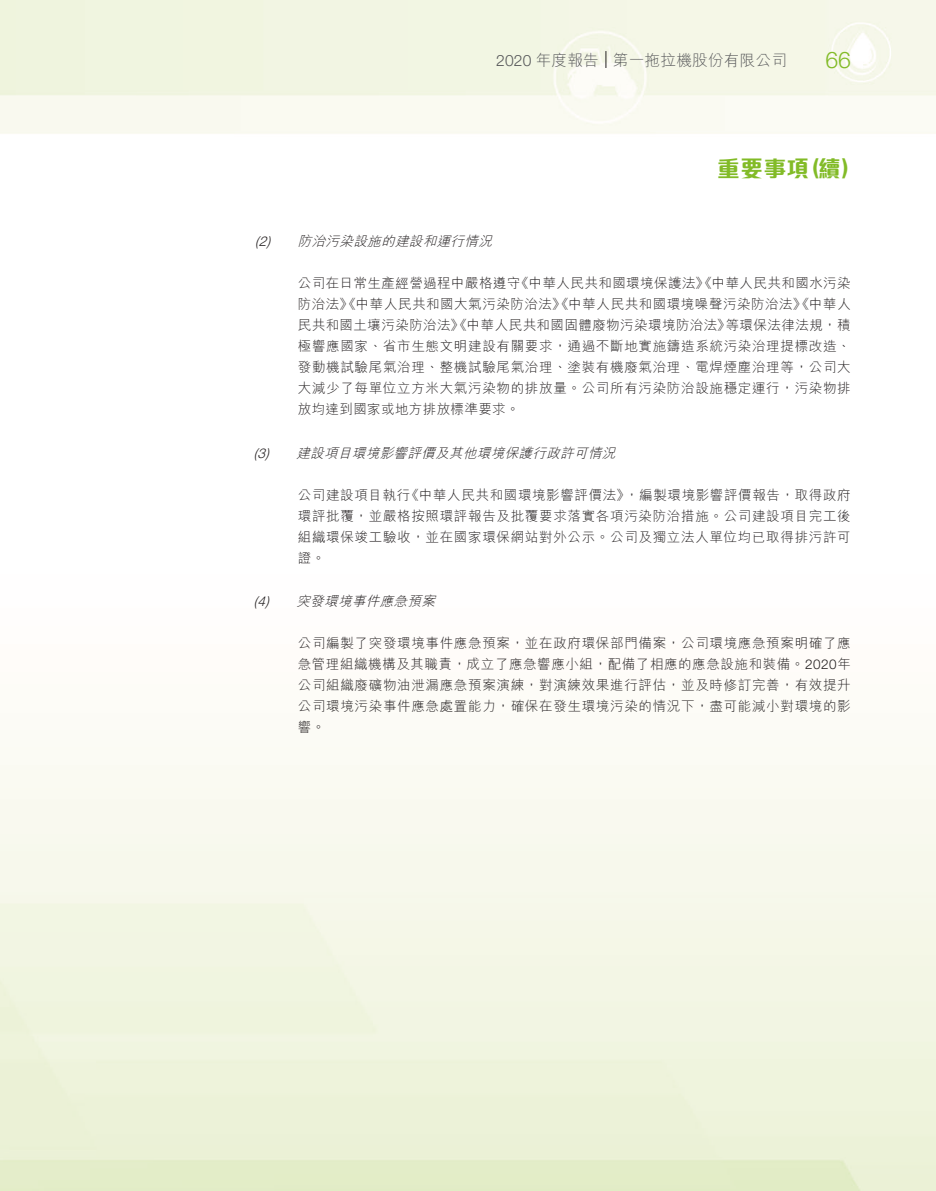
<style>
.page{position:relative;width:936px;height:1191px;background:#fff}
.page>*{position:absolute;margin:0;border:0;box-sizing:border-box;transform-origin:0 0}
.t1{font:300 22.95px "Helvetica Neue LT Std";color:#82bb27}
.t2{font:800 22.5px "M Elle HK";color:#82bb27}
.t3{font:300 15.6px "M Hei HK";letter-spacing:.015em;color:#57585a}
.t4{font:300 15.6px "Helvetica Neue LT Std";color:#57585a}
.t5{font:300 13.5px/21px "M Hei HK";letter-spacing:.05em;color:#231f20}
.t6{font:300 13.5px "M Hei HK";letter-spacing:.03em;color:#231f20}
.t7{font:italic 300 13.5px "M Hei HK";color:#231f20}
.t8{font:italic 300 13.5px "Helvetica Neue LT Std";color:#231f20}
.s1{font-family:"M Hei HK"}
.s2{font-family:"Helvetica Neue LT Std"}
</style>
<div class="page">
<svg style="left:605px;top:51px;width:1px;height:17px"></svg>
<p class="t4" style="left:496px;top:50px;width:104px">2020 <span class="s1">年度報告</span></p>
<p class="t3" style="left:613px;top:52px;width:176px">第一拖拉機股份有限公司</p>
<h1 class="t1" style="left:825px;top:46px;width:27px">66</h1>
<p class="t8" style="left:255px;top:233px;width:17px">2(</p>
<p class="t8" style="left:267px;top:233px;width:5px">)</p>
<p class="t8" style="left:254px;top:444px;width:17px">3(</p>
<p class="t8" style="left:265px;top:444px;width:5px">)</p>
<p class="t8" style="left:254px;top:593px;width:17px">4(</p>
<p class="t8" style="left:265px;top:593px;width:5px">)</p>
<p class="t7" style="left:298px;top:234px;width:199px">防治污染設施的建設和運行情況</p>
<h2 class="t2" style="left:717px;top:157px;width:93px">重要事項</h2>
<h2 class="t2" style="left:798px;top:157px;width:65px">（續(</h2>
<p class="t6" style="left:515px;top:276px;width:336px">《中華人民共和國環境保護法》《中華人民共和國水污染</p>
<p class="t6" style="left:298px;top:276px;width:224px">公司在日常生產經營過程中嚴格遵守</p>
<p class="t5" style="left:298px;top:293px;width:554px">防治法》《中華人民共和國大氣污染防治法》《中華人民共和國環境噪聲污染防治法》《中華人</p>
<p class="t6" style="left:725px;top:318px;width:126px">等環保法律法規，積</p>
<p class="t5" style="left:298px;top:314px;width:554px">民共和國土壤污染防治法》《中華人民共和國固體廢物污染環境防治法》<br>極響應國家、省市生態文明建設有關要求，通過不斷地實施鑄造系統污染治理提標改造、發動機試驗尾氣治理、整機試驗尾氣治理、塗裝有機廢氣治理、電焊煙塵治理等，公司大大減少了每單位立方米大氣污染物的排放量。公司所有污染防治設施穩定運行，污染物排放均達到國家或地方排放標準要求。</p>
<p class="t7" style="left:296px;top:446px;width:324px">建設項目環境影響評價及其他環境保護行政許可情況</p>
<p class="t5" style="left:406px;top:484px;width:225px">《中華人民共和國環境影響評價法》</p>
<p class="t5" style="left:625px;top:484px;width:227px">，編製環境影響評價報告，取得政府</p>
<p class="t5" style="left:298px;top:484px;width:554px">公司建設項目執行<br>環評批覆，並嚴格按照環評報告及批覆要求落實各項污染防治措施。公司建設項目完工後組織環保竣工驗收，並在國家環保網站對外公示。公司及獨立法人單位均已取得排污許可證。</p>
<p class="t7" style="left:296px;top:594px;width:143px">突發環境事件應急預案</p>
<p class="t5" style="left:298px;top:632px;width:554px;text-align:justify">公司編製了突發環境事件應急預案，並在政府環保部門備案，公司環境應急預案明確了應急管理組織機構及其職責，成立了應急響應小組，配備了相應的應急設施和裝備。<span class="s2">2020</span>年公司組織廢礦物油泄漏應急預案演練，對演練效果進行評估，並及時修訂完善，有效提升公司環境污染事件應急處置能力，確保在發生環境污染的情況下，盡可能減小對環境的影響。</p>
</div>
